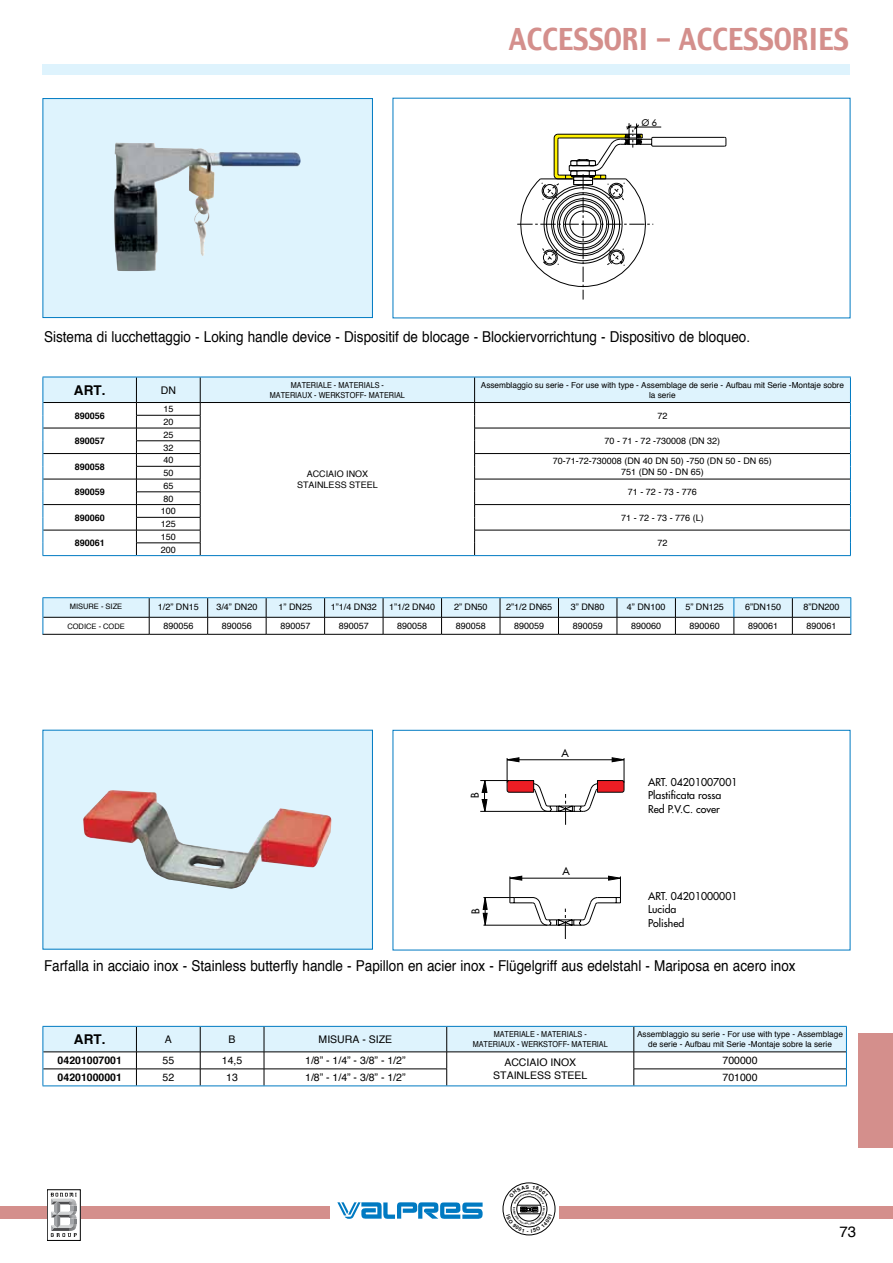
<style>
.page{position:relative;width:893px;height:1263px;background:#fff}
.page>*{position:absolute;margin:0;border:0;box-sizing:border-box;transform-origin:0 0}
.t1{font:30px "Charcoal";color:#d48f8c;scale:.9 1}
.t2{font:15px "Helvetica";color:#000;scale:.9 1}
.t3{font:15px "Helvetica";color:#000}
.t4{font:700 13.5px "Helvetica";color:#000}
.t5{font:10.5px/12.6px "Helvetica";color:#000;text-align:center}
.t6{font:10.5px/13.6px "Futura";color:#000}
.t7{font:700 10.5px "Helvetica";color:#000}
.t8{font:9px/10.8px "Helvetica";color:#000;text-align:center}
.t9{font:700 9px "Helvetica";color:#000}
.t10{font:9px "Futura";color:#000}
.t11{font:8.25px/9.9px "Helvetica";color:#000;text-align:center}
.t12{font:8.25px/9.9px "Helvetica";color:#000;text-align:center;scale:.88 1}
.t13{font:7.5px "Helvetica";color:#000}
</style>
<div class="page">
<svg style="left:337px;top:1202px;width:146px;height:17px"></svg>
<div style="left:0;top:1206px;width:330px;height:13px;background:#d48f8c"></div>
<div style="left:559px;top:1206px;width:334px;height:13px;background:#d48f8c"></div>
<div style="left:47px;top:1189px;width:33px;height:51px;background:#fff"></div>
<svg style="left:51px;top:1193px;width:26px;height:44px"></svg>
<div style="left:503px;top:1183px;width:52px;height:52px;border:1px solid #000;border-radius:50%"></div>
<div style="left:859px;top:1033px;width:34px;height:115px;background:#d48f8c"></div>
<div style="left:43px;top:64px;width:807px;height:10px;background:#def3fd"></div>
<div style="left:43px;top:99px;width:329px;height:219px;background:#def3fd"></div>
<img style="left:114px;top:143px;width:187px;height:128px">
<div style="left:43px;top:98px;width:330px;height:220px;border:1px solid #007ac2"></div>
<svg style="left:517px;top:123px;width:210px;height:177px"></svg>
<hr style="left:200px;top:555px;width:275px;height:1px;background:#007ac2">
<hr style="left:43px;top:555px;width:93px;height:1px;background:#007ac2">
<svg style="left:43px;top:377px;width:808px;height:178px"></svg>
<hr style="left:475px;top:555px;width:376px;height:1px;background:#007ac2">
<hr style="left:136px;top:555px;width:64px;height:1px;background:#007ac2">
<hr style="left:43px;top:634px;width:106px;height:1px;background:#000">
<hr style="left:266px;top:634px;width:59px;height:1px;background:#000">
<hr style="left:325px;top:634px;width:58px;height:1px;background:#000">
<hr style="left:383px;top:634px;width:59px;height:1px;background:#000">
<hr style="left:442px;top:634px;width:58px;height:1px;background:#000">
<hr style="left:500px;top:634px;width:58px;height:1px;background:#000">
<hr style="left:558px;top:634px;width:59px;height:1px;background:#000">
<hr style="left:617px;top:634px;width:58px;height:1px;background:#000">
<hr style="left:675px;top:634px;width:59px;height:1px;background:#000">
<hr style="left:734px;top:634px;width:58px;height:1px;background:#000">
<hr style="left:792px;top:634px;width:59px;height:1px;background:#000">
<hr style="left:149px;top:634px;width:59px;height:1px;background:#000">
<hr style="left:208px;top:634px;width:58px;height:1px;background:#000">
<hr style="left:43px;top:597px;width:106px;height:1px;background:#007ac2">
<hr style="left:149px;top:597px;width:59px;height:1px;background:#007ac2">
<hr style="left:208px;top:597px;width:58px;height:1px;background:#007ac2">
<hr style="left:266px;top:597px;width:59px;height:1px;background:#007ac2">
<hr style="left:325px;top:597px;width:58px;height:1px;background:#007ac2">
<hr style="left:383px;top:597px;width:59px;height:1px;background:#007ac2">
<hr style="left:442px;top:597px;width:58px;height:1px;background:#007ac2">
<hr style="left:500px;top:597px;width:58px;height:1px;background:#007ac2">
<hr style="left:558px;top:597px;width:59px;height:1px;background:#007ac2">
<hr style="left:617px;top:597px;width:58px;height:1px;background:#007ac2">
<hr style="left:675px;top:597px;width:59px;height:1px;background:#007ac2">
<hr style="left:734px;top:597px;width:58px;height:1px;background:#007ac2">
<hr style="left:792px;top:597px;width:59px;height:1px;background:#007ac2">
<svg style="left:43px;top:598px;width:808px;height:36px"></svg>
<div style="left:43px;top:730px;width:329px;height:219px;background:#def3fd"></div>
<img style="left:83px;top:790px;width:248px;height:99px">
<svg style="left:482px;top:875px;width:139px;height:64px"></svg>
<svg style="left:480px;top:757px;width:145px;height:68px"></svg>
<div style="left:393px;top:730px;width:457px;height:220px;border:1px solid #007ac2"></div>
<hr style="left:447px;top:1085px;width:187px;height:1px;background:#007ac2">
<hr style="left:43px;top:1085px;width:93px;height:1px;background:#007ac2">
<hr style="left:136px;top:1085px;width:64px;height:1px;background:#007ac2">
<hr style="left:200px;top:1085px;width:64px;height:1px;background:#007ac2">
<hr style="left:264px;top:1085px;width:183px;height:1px;background:#007ac2">
<svg style="left:43px;top:1026px;width:804px;height:59px"></svg>
<hr style="left:634px;top:1085px;width:213px;height:1px;background:#007ac2">
<svg style="left:506px;top:1185px;width:46px;height:47px"></svg>
<h1 class="t1" style="left:509px;top:19px;width:379px">ACCESSORI - ACCESSORIES</h1>
<p class="t10" style="left:642px;top:116px;width:17px">Ø 6</p>
<h2 class="t2" style="left:44px;top:327px;width:786px">Sistema di lucchettaggio - Loking handle device - Dispositif de blocage - Blockiervorrichtung - Dispositivo de bloqueo.</h2>
<h3 class="t4" style="left:74px;top:381px;width:33px">ART.</h3>
<p class="t5" style="left:161px;top:383px;width:17px">DN</p>
<p class="t12" style="left:270px;top:380px;width:155px">MATERIALE - MATERIALS -<br>MATERIAUX - WERKSTOFF- MATERIAL</p>
<p class="t11" style="left:481px;top:380px;width:365px">Assemblaggio su serie - For use with type - Assemblage de serie - Aufbau mit Serie -Montaje sobre la serie</p>
<p class="t9" style="left:75px;top:410px;width:32px">890056</p>
<p class="t8" style="left:163px;top:403px;width:12px">15</p>
<p class="t8" style="left:657px;top:410px;width:12px">72</p>
<p class="t8" style="left:163px;top:416px;width:12px">20</p>
<p class="t9" style="left:75px;top:435px;width:32px">890057</p>
<p class="t8" style="left:163px;top:429px;width:12px">25</p>
<p class="t8" style="left:163px;top:442px;width:12px">32</p>
<p class="t8" style="left:605px;top:435px;width:117px">70 - 71 - 72 -730008 (DN 32)</p>
<p class="t9" style="left:75px;top:461px;width:32px">890058</p>
<p class="t9" style="left:75px;top:486px;width:32px">890059</p>
<p class="t8" style="left:163px;top:454px;width:12px">40</p>
<p class="t8" style="left:553px;top:455px;width:221px">70-71-72-730008 (DN 40 DN 50) -750 (DN 50 - DN 65)</p>
<p class="t8" style="left:163px;top:467px;width:12px">50</p>
<p class="t8" style="left:621px;top:466px;width:84px">751 (DN 50 - DN 65)</p>
<p class="t8" style="left:297px;top:468px;width:82px">ACCIAIO INOX<br>STAINLESS STEEL</p>
<p class="t8" style="left:163px;top:480px;width:12px">65</p>
<p class="t8" style="left:628px;top:486px;width:71px">71 - 72 - 73 - 776</p>
<p class="t8" style="left:163px;top:493px;width:12px">80</p>
<p class="t9" style="left:75px;top:512px;width:32px">890060</p>
<p class="t8" style="left:161px;top:506px;width:17px">100</p>
<p class="t8" style="left:161px;top:518px;width:17px">125</p>
<p class="t8" style="left:621px;top:512px;width:84px">71 - 72 - 73 - 776 (L)</p>
<p class="t9" style="left:75px;top:537px;width:32px">890061</p>
<p class="t8" style="left:161px;top:531px;width:17px">150</p>
<p class="t8" style="left:161px;top:544px;width:17px">200</p>
<p class="t8" style="left:657px;top:537px;width:12px">72</p>
<p class="t13" style="left:70px;top:602px;width:54px">MISURE - SIZE</p>
<p class="t8" style="left:158px;top:602px;width:43px">1/2” DN15</p>
<p class="t8" style="left:216px;top:602px;width:43px">3/4” DN20</p>
<p class="t8" style="left:279px;top:602px;width:35px">1” DN25</p>
<p class="t8" style="left:331px;top:602px;width:48px">1”1/4 DN32</p>
<p class="t8" style="left:389px;top:602px;width:48px">1”1/2 DN40</p>
<p class="t8" style="left:454px;top:602px;width:35px">2” DN50</p>
<p class="t8" style="left:506px;top:602px;width:48px">2”1/2 DN65</p>
<p class="t8" style="left:571px;top:602px;width:35px">3” DN80</p>
<p class="t8" style="left:627px;top:602px;width:40px">4” DN100</p>
<p class="t8" style="left:685px;top:602px;width:40px">5” DN125</p>
<p class="t8" style="left:745px;top:602px;width:38px">6”DN150</p>
<p class="t8" style="left:804px;top:602px;width:38px">8”DN200</p>
<p class="t13" style="left:67px;top:621px;width:59px">CODICE - CODE</p>
<p class="t8" style="left:163px;top:620px;width:32px">890056</p>
<p class="t8" style="left:222px;top:620px;width:32px">890056</p>
<p class="t8" style="left:280px;top:620px;width:32px">890057</p>
<p class="t8" style="left:339px;top:620px;width:32px">890057</p>
<p class="t8" style="left:397px;top:620px;width:32px">890058</p>
<p class="t8" style="left:456px;top:620px;width:32px">890058</p>
<p class="t8" style="left:514px;top:620px;width:32px">890059</p>
<p class="t8" style="left:573px;top:620px;width:32px">890059</p>
<p class="t8" style="left:631px;top:620px;width:32px">890060</p>
<p class="t8" style="left:690px;top:620px;width:32px">890060</p>
<p class="t8" style="left:748px;top:620px;width:32px">890061</p>
<p class="t8" style="left:806px;top:620px;width:32px">890061</p>
<p class="t6" style="left:468px;top:798px;width:7px;rotate:-90deg">B</p>
<p class="t6" style="left:469px;top:914px;width:7px;rotate:-90deg">B</p>
<p class="t6" style="left:561px;top:746px;width:9px">A</p>
<p class="t6" style="left:562px;top:864px;width:9px">A</p>
<p class="t6" style="left:648px;top:775px;width:91px">ART. 04201007001<br>Plastificata rossa<br>Red P.V.C. cover</p>
<p class="t6" style="left:648px;top:889px;width:91px">ART. 04201000001<br>Lucida<br>Polished</p>
<h2 class="t2" style="left:44px;top:957px;width:837px">Farfalla in acciaio inox - Stainless butterfly handle - Papillon en acier inox - Flügelgriff aus edelstahl - Mariposa en acero inox</h2>
<h3 class="t4" style="left:74px;top:1031px;width:33px">ART.</h3>
<p class="t5" style="left:165px;top:1033px;width:9px">A</p>
<p class="t5" style="left:229px;top:1033px;width:9px">B</p>
<p class="t5" style="left:319px;top:1033px;width:75px">MISURA - SIZE</p>
<p class="t12" style="left:473px;top:1029px;width:155px">MATERIALE - MATERIALS -<br>MATERIAUX - WERKSTOFF- MATERIAL</p>
<p class="t11" style="left:637px;top:1029px;width:207px">Assemblaggio su serie - For use with type - Assemblage de serie - Aufbau mit Serie -Montaje sobre la serie</p>
<p class="t7" style="left:58px;top:1054px;width:66px">04201007001</p>
<p class="t5" style="left:162px;top:1054px;width:13px">55</p>
<p class="t5" style="left:222px;top:1054px;width:22px">14,5</p>
<p class="t5" style="left:305px;top:1054px;width:102px">1/8” - 1/4” - 3/8” - 1/2”</p>
<p class="t5" style="left:493px;top:1056px;width:95px">ACCIAIO INOX<br>STAINLESS STEEL</p>
<p class="t5" style="left:722px;top:1054px;width:37px">700000</p>
<p class="t7" style="left:58px;top:1071px;width:66px">04201000001</p>
<p class="t5" style="left:162px;top:1071px;width:13px">52</p>
<p class="t5" style="left:226px;top:1071px;width:13px">13</p>
<p class="t5" style="left:305px;top:1071px;width:102px">1/8” - 1/4” - 3/8” - 1/2”</p>
<p class="t5" style="left:722px;top:1071px;width:37px">701000</p>
<h2 class="t3" style="left:839px;top:1222px;width:18px">73</h2>
</div>
